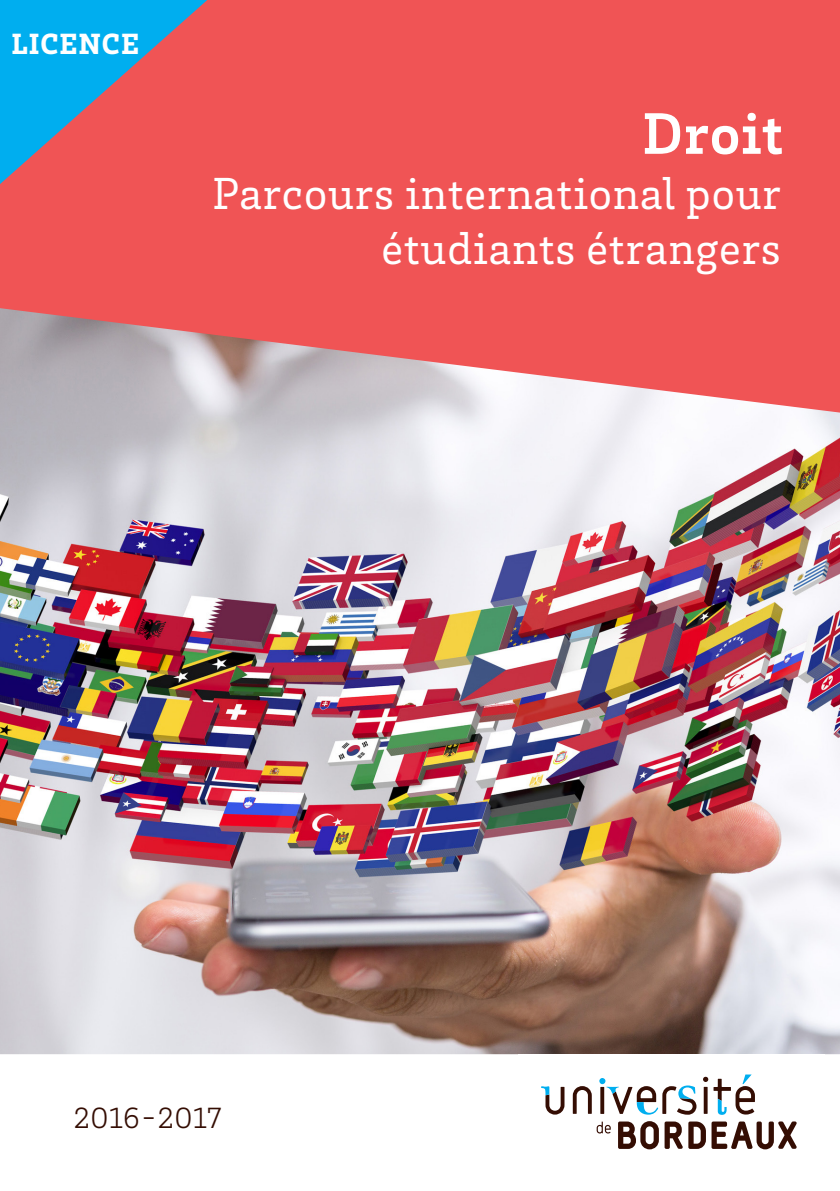
<style>
.page{position:relative;width:840px;height:1191px;background:#fff}
.page>*{position:absolute;margin:0;border:0;box-sizing:border-box;transform-origin:0 0}
._00_Titre_Mention{font:700 60px "Brix Slab";letter-spacing:.015em;color:#fff}
._00_Titre_Mention-2{font:46px/55.2px "Brix Slab";letter-spacing:.02em;color:#fff;text-align:right}
.Etude{font:300 30px "Brix Slab";letter-spacing:.02em;color:#340d03}
.Etude-2{font:900 30px "Brix Slab";letter-spacing:.035em;color:#fff}
</style>
<div class="page">
<div style="left:0;top:0;width:839px;height:308px;background:#f05455"></div>
<svg style="left:0;top:0;width:207px;height:184px;background:#7382a5"></svg>
<img style="left:0;top:308px;width:839px;height:746px">
<svg style="left:572px;top:1086px;width:19px;height:27px"></svg>
<svg style="left:703px;top:1076px;width:4px;height:37px"></svg>
<svg style="left:541px;top:1086px;width:23px;height:28px"></svg>
<svg style="left:599px;top:1078px;width:97px;height:36px"></svg>
<svg style="left:713px;top:1074px;width:41px;height:40px"></svg>
<svg style="left:618px;top:1121px;width:40px;height:28px"></svg>
<svg style="left:688px;top:1121px;width:17px;height:27px"></svg>
<svg style="left:711px;top:1121px;width:85px;height:28px"></svg>
<svg style="left:664px;top:1121px;width:18px;height:27px"></svg>
<svg style="left:596px;top:1121px;width:14px;height:12px"></svg>
<p class="Etude-2" style="left:12px;top:24px;width:129px">LICENCE</p>
<p class="_00_Titre_Mention" style="left:642px;top:94px;width:142px">Droit</p>
<p class="_00_Titre_Mention-2" style="left:212px;top:164px;width:569px">Parcours international pour étudiants étrangers</p>
<p class="Etude" style="left:74px;top:1098px;width:149px">2016-2017</p>
</div>
